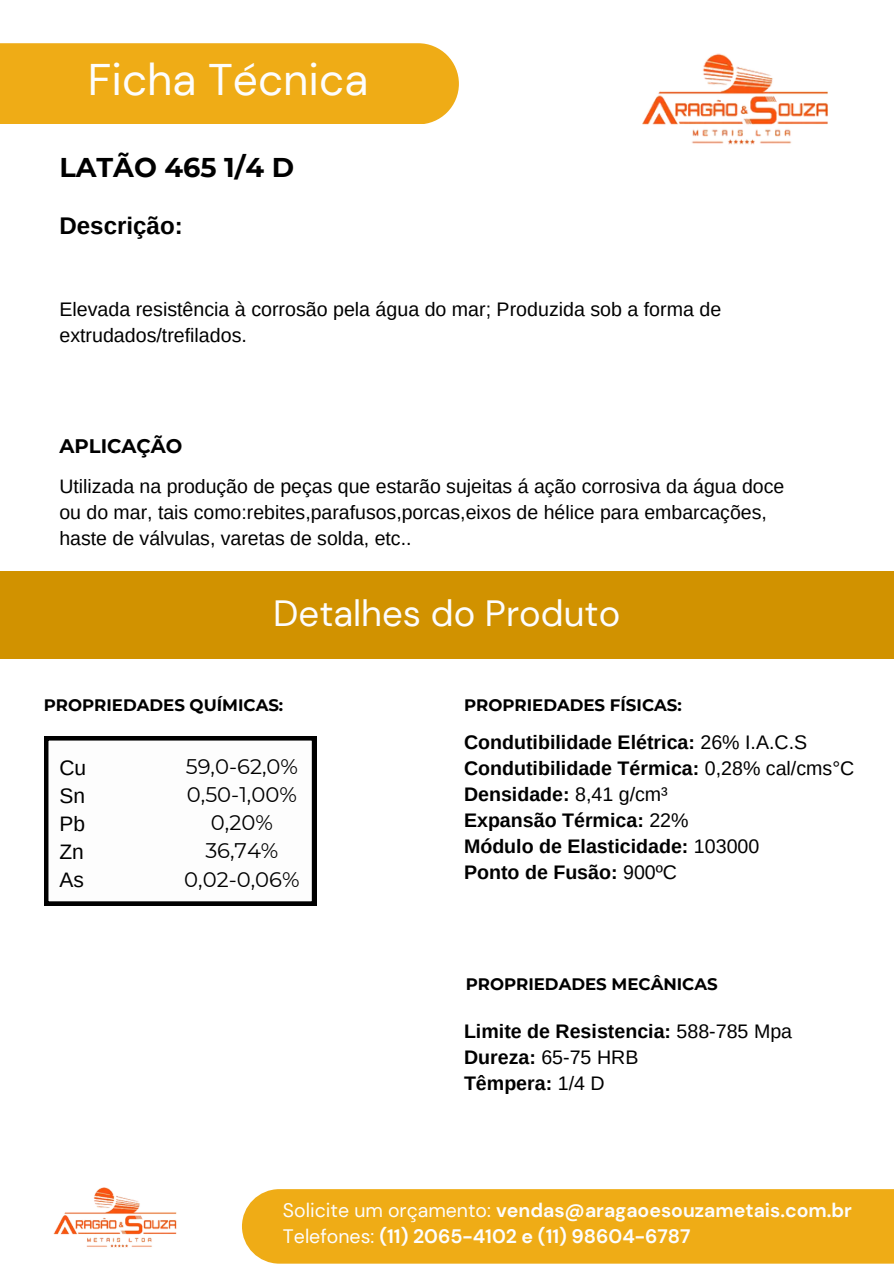
<style>
.page{position:relative;width:894px;height:1264px;background:#fff}
.page>*{position:absolute;margin:0;border:0;box-sizing:border-box;transform-origin:0 0}
.t1{font:44.25px "DM Sans";color:#fdfdfd}
.t2{font:36.45px "DM Sans";color:#fdfdfd}
.t3{font:700 27.15px "Montserrat";color:#000}
.t4{font:700 24.15px "Arimo";color:#000}
.t5{font:21.15px/28.2px "Montserrat";color:#000;text-align:center}
.t6{font:21px/28.2px "Arimo";color:#000;text-align:justify}
.t7{font:700 19.65px/26px "Arimo";color:#000}
.t8{font:19.65px/26px "Arimo";color:#000}
.t9{font:700 19.65px "Montserrat";color:#000}
.t10{font:19.5px/26px "Arimo";color:#000}
.t11{font:700 19.5px/26px "DM Sans";color:#fdfdfd}
.t12{font:700 16.65px "Montserrat";color:#000}
.s1{font-weight:400}
</style>
<div class="page">
<img style="left:53px;top:1187px;width:124px;height:61px">
<img style="left:642px;top:53px;width:186px;height:92px">
<div style="left:0;top:43px;width:458px;height:81px;background:#efac16"></div>
<div style="left:39px;top:731px;width:282px;height:179px;border:9px solid #000"></div>
<div style="left:242px;top:1189px;width:651px;height:74px;background:#efac16"></div>
<div style="left:0;top:571px;width:893px;height:88px;background:#d19200"></div>
<h1 class="t1" style="left:88px;top:51px;width:282px">Ficha Técnica</h1>
<h3 class="t3" style="left:59px;top:151px;width:236px">LATÃO 465 1/4 D</h3>
<p class="t4" style="left:59px;top:212px;width:125px">Descrição:</p>
<p class="t8" style="left:59px;top:296px;width:663px">Elevada resistência à corrosão pela água do mar; Produzida sob a forma de extrudados/trefilados.</p>
<p class="t9" style="left:59px;top:434px;width:124px">APLICAÇÃO</p>
<p class="t10" style="left:59px;top:473px;width:726px">Utilizada na produção de peças que estarão sujeitas á ação corrosiva da água doce ou do mar, tais como:rebites,parafusos,porcas,eixos de hélice para embarcações, haste de válvulas, varetas de solda, etc..</p>
<h2 class="t2" style="left:273px;top:589px;width:348px">Detalhes do Produto</h2>
<p class="t12" style="left:44px;top:694px;width:241px">PROPRIEDADES QUÍMICAS:</p>
<p class="t12" style="left:464px;top:694px;width:219px">PROPRIEDADES FÍSICAS:</p>
<p class="t6" style="left:59px;top:753px;width:28px">Cu Sn Pb Zn As</p>
<p class="t5" style="left:184px;top:752px;width:117px">59,0-62,0%<br>0,50-1,00%<br>0,20%<br>36,74%<br>0,02-0,06%</p>
<p class="t7" style="left:464px;top:729px;width:392px">Condutibilidade Elétrica: <span class="s1">26% I.A.C.S<br></span>Condutibilidade Térmica: <span class="s1">0,28% cal/cms°C<br></span>Densidade: <span class="s1">8,41 g/cm³<br></span>Expansão Térmica: <span class="s1">22%<br></span>Módulo de Elasticidade: <span class="s1">103000<br></span>Ponto de Fusão: <span class="s1">900ºC</span></p>
<p class="t12" style="left:465px;top:974px;width:253px">PROPRIEDADES MECÂNICAS</p>
<p class="t7" style="left:464px;top:1018px;width:329px">Limite de Resistencia: <span class="s1">588-785 Mpa<br></span>Dureza: <span class="s1">65-75 HRB<br></span>Têmpera: <span class="s1">1/4 D</span></p>
<p class="t11" style="left:283px;top:1197px;width:570px"><span class="s1">Solicite um orçamento:</span> vendas@aragaoesouzametais.com.br<br><span class="s1">Telefones:</span> (11) 2065-4102 e (11) 98604-6787</p>
</div>
